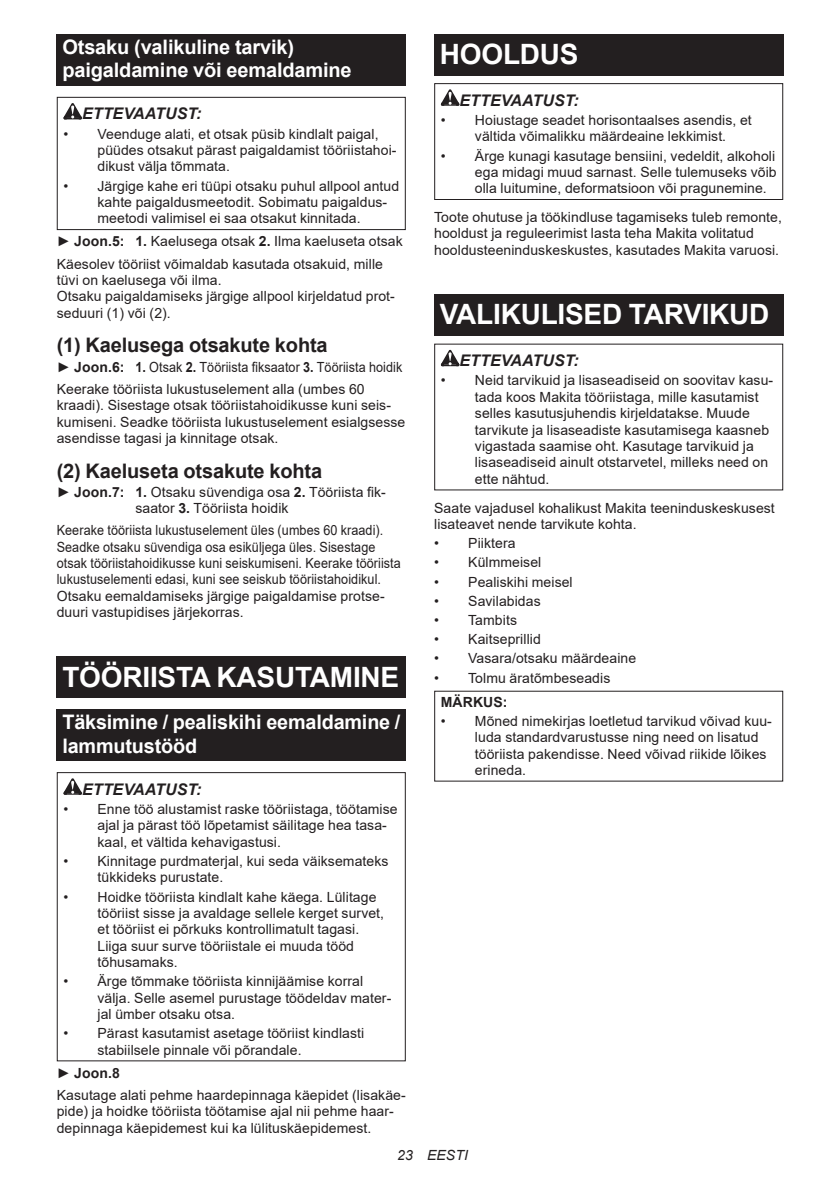
<style>
.page{position:relative;width:840px;height:1191px;background:#fff}
.page>*{position:absolute;margin:0;border:0;box-sizing:border-box;transform-origin:0 0}
.t1{font:700 28px "Arial";letter-spacing:-.01em;color:#fff}
.t2{font:700 20px/23.4px "Arial";letter-spacing:-.01em;color:#fff}
.t3{font:700 20px "Arial";letter-spacing:-.01em;color:#231f20}
.t4{font:italic 700 16px "Arial";letter-spacing:.005em;color:#231f20}
.t5{font:14px/16.4px "Arial";letter-spacing:.005em;color:#231f20}
.t6{font:14px/16.4px "Arial";letter-spacing:.005em;color:#231f20;scale:.9 1}
.t7{font:italic 14px "Arial";letter-spacing:.005em;color:#231f20}
.t8{font:700 14px "Arial";letter-spacing:.005em;color:#231f20}
.s1{font-weight:700}
</style>
<div class="page">
<div style="left:57px;top:34px;width:348px;height:52px;background:#231f20"></div>
<svg style="left:63px;top:103px;width:19px;height:16px"></svg>
<div style="left:57px;top:97px;width:348px;height:133px;border:1px solid #231f20"></div>
<div style="left:57px;top:657px;width:348px;height:41px;background:#231f20"></div>
<div style="left:57px;top:709px;width:348px;height:52px;background:#231f20"></div>
<svg style="left:63px;top:778px;width:19px;height:16px"></svg>
<div style="left:57px;top:772px;width:348px;height:289px;border:1px solid #231f20"></div>
<div style="left:434px;top:34px;width:348px;height:41px;background:#231f20"></div>
<svg style="left:440px;top:89px;width:19px;height:17px"></svg>
<div style="left:434px;top:83px;width:348px;height:117px;border:1px solid #231f20"></div>
<div style="left:434px;top:294px;width:348px;height:41px;background:#231f20"></div>
<svg style="left:440px;top:350px;width:19px;height:16px"></svg>
<h2 class="t2" style="left:62px;top:36px;width:290px">Otsaku (valikuline tarvik) paigaldamine või eemaldamine</h2>
<p class="t4" style="left:82px;top:103px;width:121px">ETTEVAATUST:</p>
<p class="t5" style="left:97px;top:125px;width:300px;text-indent:-34px">• Veenduge alati, et otsak püsib kindlalt paigal, püüdes otsakut pärast paigaldamist tööriistahoi&shy;dikust välja tõmmata.</p>
<p class="t5" style="left:97px;top:177px;width:303px;text-indent:-34px">• Järgige kahe eri tüüpi otsaku puhul allpool antud kahte paigaldusmeetodit. Sobimatu paigaldus&shy;meetodi valimisel ei saa otsakut kinnitada.</p>
<p class="t5" style="left:57px;top:230px;width:347px;line-height:22px">► <span class="s1">Joon.5: 1.</span> Kaelusega otsak <span class="s1">2.</span> Ilma kaeluseta otsak<br>Käesolev tööriist võimaldab kasutada otsakuid, mille</p>
<p class="t5" style="left:57px;top:272px;width:339px">tüvi on kaelusega või ilma.<br>Otsaku paigaldamiseks järgige allpool kirjeldatud prot&shy;seduuri (1) või (2).</p>
<h2 class="t3" style="left:57px;top:331px;width:272px">(1) Kaelusega otsakute kohta</h2>
<p class="t5" style="left:57px;top:356px;width:347px;line-height:22px">► <span class="s1">Joon.6: 1.</span> Otsak <span class="s1">2.</span> Tööriista fiksaator <span class="s1">3.</span> Tööriista hoidik<br>Keerake tööriista lukustuselement alla (umbes 60</p>
<p class="t5" style="left:57px;top:397px;width:350px">kraadi). Sisestage otsak tööriistahoidikusse kuni seis&shy;kumiseni. Seadke tööriista lukustuselement esialgsesse asendisse tagasi ja kinnitage otsak.</p>
<h2 class="t3" style="left:57px;top:456px;width:267px">(2) Kaeluseta otsakute kohta</h2>
<p class="t5" style="left:135px;top:483px;width:252px;text-indent:-79px">► <span class="s1">Joon.7: 1.</span> Otsaku süvendiga osa <span class="s1">2.</span> Tööriista fik&shy;saator <span class="s1">3.</span> Tööriista hoidik</p>
<p class="t6" style="left:57px;top:522px;width:383px">Keerake tööriista lukustuselement üles (umbes 60 kraadi).<br>Seadke otsaku süvendiga osa esiküljega üles. Sisestage otsak tööriistahoidikusse kuni seiskumiseni. Keerake tööriista lukustuselementi edasi, kuni see seiskub tööriistahoidikul.<br>Otsaku eemaldamiseks järgige paigaldamise protse&shy;duuri vastupidises järjekorras.</p>
<h1 class="t1" style="left:62px;top:657px;width:338px">TÖÖRIISTA KASUTAMINE</h1>
<h2 class="t2" style="left:62px;top:711px;width:339px">Täksimine / pealiskihi eemaldamine / lammutustööd</h2>
<p class="t4" style="left:82px;top:778px;width:121px">ETTEVAATUST:</p>
<p class="t5" style="left:97px;top:800px;width:301px;text-indent:-34px">• Enne töö alustamist raske tööriistaga, töötamise ajal ja pärast töö lõpetamist säilitage hea tasa&shy;kaal, et vältida kehavigastusi.</p>
<p class="t5" style="left:97px;top:852px;width:292px;text-indent:-34px">• Kinnitage purdmaterjal, kui seda väiksemateks tükkideks purustate.</p>
<p class="t5" style="left:97px;top:888px;width:288px;text-indent:-34px">• Hoidke tööriista kindlalt kahe käega. Lülitage tööriist sisse ja avaldage sellele kerget survet, et tööriist ei põrkuks kontrollimatult tagasi.<br>Liiga suur surve tööriistale ei muuda tööd tõhusamaks.</p>
<p class="t5" style="left:97px;top:973px;width:295px;text-indent:-34px">• Ärge tõmmake tööriista kinnijäämise korral välja. Selle asemel purustage töödeldav mater&shy;jal ümber otsaku otsa.</p>
<p class="t5" style="left:97px;top:1025px;width:268px;text-indent:-34px">• Pärast kasutamist asetage tööriist kindlasti stabiilsele pinnale või põrandale.</p>
<p class="t5" style="left:57px;top:1061px;width:350px;line-height:22px">► <span class="s1">Joon.8<br></span>Kasutage alati pehme haardepinnaga käepidet (lisakäe-</p>
<p class="t5" style="left:57px;top:1103px;width:338px">pide) ja hoidke tööriista töötamise ajal nii pehme haar&shy;depinnaga käepidemest kui ka lülituskäepidemest.</p>
<h1 class="t1" style="left:439px;top:34px;width:140px">HOOLDUS</h1>
<p class="t4" style="left:459px;top:89px;width:121px">ETTEVAATUST:</p>
<p class="t5" style="left:474px;top:112px;width:278px;text-indent:-34px">• Hoiustage seadet horisontaalses asendis, et vältida võimalikku määrdeaine lekkimist.</p>
<p class="t5" style="left:474px;top:147px;width:303px;text-align:justify;text-indent:-34px">• Ärge kunagi kasutage bensiini, vedeldit, alkoholi ega midagi muud sarnast. Selle tulemuseks võib olla luitumine, deformatsioon või pragunemine.</p>
<p class="t5" style="left:434px;top:209px;width:349px">Toote ohutuse ja töökindluse tagamiseks tuleb remonte, hooldust ja reguleerimist lasta teha Makita volitatud hooldusteeninduskeskustes, kasutades Makita varuosi.</p>
<h1 class="t1" style="left:439px;top:295px;width:331px">VALIKULISED TARVIKUD</h1>
<p class="t4" style="left:459px;top:350px;width:121px">ETTEVAATUST:</p>
<p class="t5" style="left:474px;top:372px;width:300px;text-indent:-34px">• Neid tarvikuid ja lisaseadiseid on soovitav kasu&shy;tada koos Makita tööriistaga, mille kasutamist selles kasutusjuhendis kirjeldatakse. Muude tarvikute ja lisaseadiste kasutamisega kaasneb vigastada saamise oht. Kasutage tarvikuid ja lisaseadiseid ainult otstarvetel, milleks need on ette nähtud.</p>
<p class="t5" style="left:434px;top:499px;width:342px">Saate vajadusel kohalikust Makita teeninduskeskusest lisateavet nende tarvikute kohta.</p>
<p class="t5" style="left:434px;top:535px;width:83px">• Piiktera</p>
<p class="t5" style="left:434px;top:554px;width:109px">• Külmmeisel</p>
<p class="t5" style="left:434px;top:573px;width:140px">• Pealiskihi meisel</p>
<p class="t5" style="left:434px;top:592px;width:108px">• Savilabidas</p>
<p class="t5" style="left:434px;top:612px;width:84px">• Tambits</p>
<p class="t5" style="left:434px;top:631px;width:108px">• Kaitseprillid</p>
<p class="t5" style="left:434px;top:650px;width:203px">• Vasara/otsaku määrdeaine</p>
<p class="t5" style="left:434px;top:669px;width:178px">• Tolmu äratõmbeseadis</p>
<p class="t8" style="left:440px;top:691px;width:68px">MÄRKUS:</p>
<p class="t5" style="left:474px;top:712px;width:298px;text-indent:-34px">• Mõned nimekirjas loetletud tarvikud võivad kuu&shy;luda standardvarustusse ning need on lisatud tööriista pakendisse. Need võivad riikide lõikes erineda.</p>
<p class="t7" style="left:397px;top:1146px;width:72px">23 EESTI</p>
</div>
